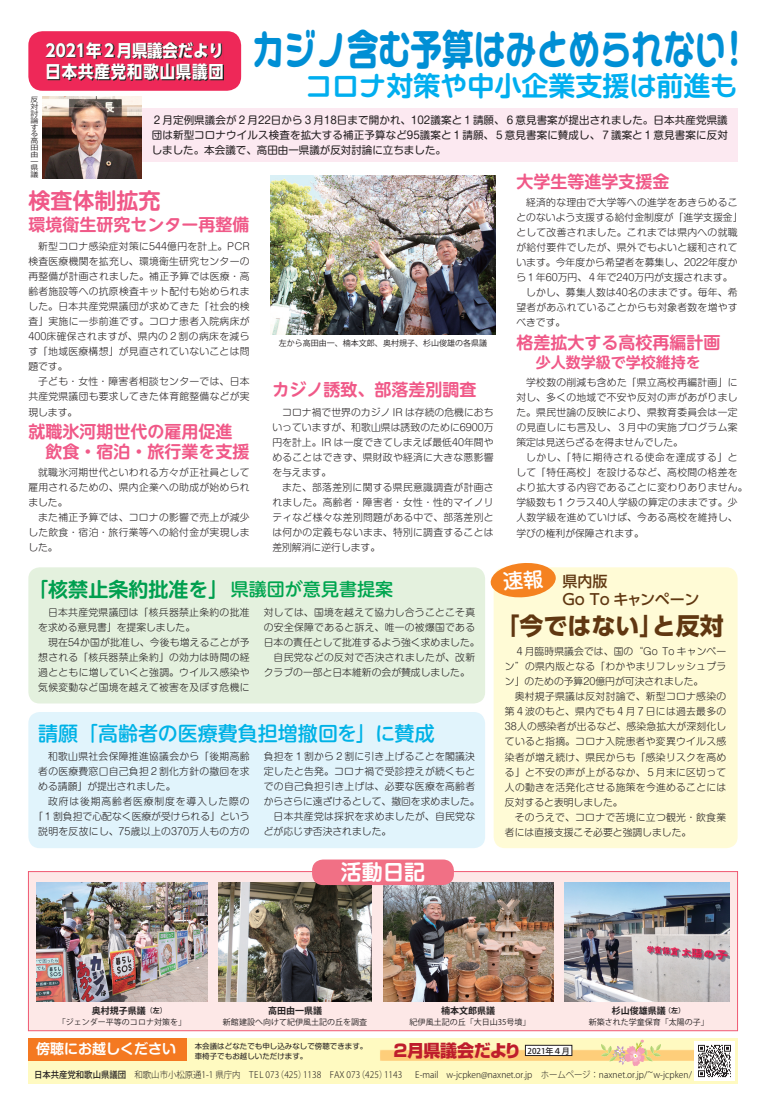
<style>
.page{position:relative;width:766px;height:1112px;background:#fff}
.page>*{position:absolute;margin:0;border:0;box-sizing:border-box;transform-origin:0 0}
.t1{font:700 41px "Kamo Lime Std";color:#008fd5;scale:.77 1}
.t2{font:700 27px "UD Shin M Go Pr 6 N De";color:#00aeef}
.t3{font:700 24px "UD Shin Go Pr 6";color:#603711}
.t4{font:700 22px "UD Shin M Go Pro De";color:#f05988}
.t5{font:700 21px "Shin M Go Pro De";color:#fff}
.t6{font:500 20px "UD Shin M Go Pr 6";color:#00b2e6}
.t7{font:700 20px "UD Shin M Go Pr 6 De";color:#009f4f}
.t8{font:500 18px "UD Shin M Go Pr 6";color:#00a54f}
.t9{font:700 17px/19px "UD Shin M Go Pro De";color:#f05988}
.t10{font:700 17px/21px "UD Shin Go Pr 6";color:#fff;scale:.9 1}
.t11{font:800 17px "Shin Go Pro";letter-spacing:-.025em;color:#be1d2c}
.t12{font:500 15px/18px "UD Shin Go Pr 6";color:#603711}
.t13{font:700 15px "UD Shin M Go Pro De";color:#f05988}
.t14{font:700 14px "Shin M Go Pro De";color:#fff}
.t15{font:10.5px/15px "Shin M Go Pro";color:#231f20;text-align:justify}
.t16{font:300 9.8px/15px "Shin M Go Pro";letter-spacing:.03em;color:#231f20;text-align:justify}
.t17{font:300 9.8px/15px "Shin M Go Pro";color:#231f20}
.t18{font:300 9px "Koz Go Pro";color:#231f20;scale:.94 1}
.t19{font:300 9px "Koz Go Pro";color:#231f20;scale:.93 1}
.t20{font:700 9px "Koz Go Pro";color:#231f20}
.t21{font:8px "Koz Go Pro";color:#231f20}
.t22{font:500 8px "Koz Go Pro";color:#231f20}
.t23{font:7.5px "Shin M Go Pro";color:#231f20}
.t24{font:700 7px "Koz Go Pro";color:#231f20}
.t25{font:6.8px/6.8px "Koz Go Pro";color:#231f20;text-align:justify;scale:1.18 1}
.s1{font-family:"UD Shin M Go Pr 6 N"}
.s2{font-family:"Kamo Lime Std De"}
.s3{font-weight:500}
</style>
<div class="page">
<div style="left:28px;top:871px;width:709px;height:159px;background:#fde8e7;border:1px solid #f05972"></div>
<div style="left:142px;top:108px;width:595px;height:54px;background:#fce9f1"></div>
<div style="left:28px;top:1037px;width:709px;height:46px;background:#fffac1"></div>
<img style="left:380px;top:1049px;width:314px;height:11px">
<div style="left:28px;top:1037px;width:159px;height:23px;background:#f47921"></div>
<div style="left:525px;top:1045px;width:46px;height:10px;background:#fff"></div>
<div style="left:525px;top:1044px;width:47px;height:11px;border:1px solid #231f20"></div>
<img style="left:694px;top:1041px;width:40px;height:39px">
<svg style="left:600px;top:1039px;width:60px;height:27px"></svg>
<div style="left:28px;top:711px;width:457px;height:137px;background:#e1f4fc;border-radius:11px"></div>
<div style="left:28px;top:567px;width:457px;height:136px;background:#e4f1de;border-radius:11px"></div>
<div style="left:493px;top:567px;width:244px;height:281px;background:#fffbd6;border-radius:11px"></div>
<div style="left:28px;top:31px;width:213px;height:60px;background:#ee2858;border-radius:14px"></div>
<img style="left:47px;top:43px;width:177px;height:38px">
<img style="left:564px;top:882px;width:165px;height:119px">
<img style="left:43px;top:96px;width:99px;height:83px">
<img style="left:383px;top:882px;width:170px;height:119px">
<img style="left:218px;top:882px;width:153px;height:119px">
<img style="left:37px;top:882px;width:170px;height:119px">
<img style="left:271px;top:176px;width:224px;height:158px">
<div style="left:312px;top:859px;width:142px;height:25px;background:#f17085;border-radius:11px"></div>
<svg style="left:490px;top:563px;width:66px;height:35px"></svg>
<h1 class="t1" style="left:252px;top:18px;width:617px">カジノ<span class="s1">含</span>む<span class="s1">予算</span>はみとめられない</h1>
<h2 class="t2" style="left:305px;top:63px;width:434px"><span class="s2">コロナ</span>対策<span class="s2">や</span>中小企業支援<span class="s2">は</span>前進<span class="s2">も</span></h2>
<h1 class="t1" style="left:718px;top:18px;width:43px">!</h1>
<h3 class="t10" style="left:46px;top:40px;width:199px">2021年２月県議会だより日本共産党和歌山県議団</h3>
<p class="t15" style="left:152px;top:111px;width:577px">２月定例県議会が２月22日から３月18日まで開かれ、102議案と１請願、６意見書案が提出されました。日本共産党県議団は新型コロナウイルス検査を拡大する補正予算など95議案と１請願、５意見書案に賛成し、７議案と１意見書案に反対しました。本会議で、高田由一県議が反対討論に立ちました。</p>
<p class="t25" style="left:30px;top:97px;width:8px">反対討論する高田由一県議</p>
<h3 class="t9" style="left:516px;top:171px;width:154px">大学生等進学支援金</h3>
<h3 class="t4" style="left:28px;top:183px;width:133px">検査体制拡充</h3>
<h3 class="t9" style="left:28px;top:214px;width:222px">環境衛生研究センター再整備</h3>
<p class="t16" style="left:516px;top:194px;width:228px;text-align:left;text-indent:10px">経済的な理由で大学等への進学をあきらめることのないよう支援する給付金制度が「進学支援金「として改善されました。これまでは県内への就職が給付要件でしたが、県外でもよいと緩和されています。今年度から希望者を募集し、2022年度から１年60万円、４年で240万円が支援されます。</p>
<p class="t16" style="left:516px;top:284px;width:223px;text-indent:10px">しかし、募集人数は40名のままです。毎年、希望者があふれていることからも対象者数を増やすべきです。</p>
<p class="t16" style="left:28px;top:238px;width:223px;text-indent:10px">新型コロナ感染症対策に544億円を計上。PCR検査医療機関を拡充し、環境衛生研究センターの再整備が計画されました。補正予算では医療・高齢者施設等への抗原検査キット配付も始められました。日本共産党県議団が求めてきた「社会的検査」実施に一歩前進です。コロナ患者入院病床が400床確保されますが、県内の２割の病床を減らす「地域医療構想」が見直されていないことは問題です。</p>
<p class="t16" style="left:28px;top:373px;width:223px;text-indent:10px">子ども・女性・障害者相談センターでは、日本共産党県議団も要求してきた体育館整備などが実現します。</p>
<h3 class="t9" style="left:516px;top:332px;width:205px">格差拡大する高校再編計画</h3>
<h3 class="t13" style="left:535px;top:350px;width:166px">少人数学級で学校維持を</h3>
<p class="t21" style="left:279px;top:338px;width:209px">左から高田由一、楠本文郎、奥村規子、杉山俊雄の各県議</p>
<p class="t16" style="left:516px;top:374px;width:223px;text-indent:10px">学校数の削減も含めた「県立高校再編計画」に対し、多くの地域で不安や反対の声があがりました。県民世論の反映により、県教育委員会は一定の見直しにも言及し、３月中の実施プログラム案策定は見送らざるを得ませんでした。</p>
<p class="t16" style="left:516px;top:449px;width:232px;text-align:left;text-indent:10px">しかし、「特に期待される使命を達成する」として「特任高校」を設けるなど、高校間の格差をより拡大する内容であることに変わりありません。学級数も１クラス40人学級の算定のままです。少人数学級を進めていけば、今ある高校を維持し、学びの権利が保障されます。</p>
<h3 class="t9" style="left:272px;top:379px;width:205px">カジノ誘致、部落差別調査</h3>
<p class="t16" style="left:272px;top:403px;width:223px;text-indent:10px">コロナ禍で世界のカジノ IR は存続の危機におちいっていますが、和歌山県は誘致のために6900万円を計上。IR は一度できてしまえば最低40年間やめることはできず、県財政や経済に大きな悪影響を与えます。</p>
<p class="t16" style="left:272px;top:478px;width:223px;text-indent:10px">また、部落差別に関する県民意識調査が計画されました。高齢者・障害者・女性・性的マイノリティなど様々な差別問題がある中で、部落差別とは何かの定義もないまま、特別に調査することは差別解消に逆行します。</p>
<h3 class="t9" style="left:28px;top:421px;width:222px">就職氷河期世代の雇用促進　飲食・宿泊・旅行業を支援</h3>
<p class="t16" style="left:28px;top:463px;width:223px;text-indent:10px">就職氷河期世代といわれる方々が正社員として雇用されるための、県内企業への助成が始められました。</p>
<p class="t16" style="left:28px;top:508px;width:223px;text-indent:10px">また補正予算では、コロナの影響で売上が減少した飲食・宿泊・旅行業等への給付金が実現しました。</p>
<h3 class="t7" style="left:28px;top:572px;width:201px">「核禁止条約批准を」</h3>
<h3 class="t8" style="left:231px;top:574px;width:163px">県議団が意見書提案</h3>
<p class="t16" style="left:38px;top:603px;width:213px;text-indent:10px">日本共産党県議団は「核兵器禁止条約の批准を求める意見書」を提案しました。</p>
<p class="t16" style="left:38px;top:633px;width:213px;text-indent:10px">現在54か国が批准し、今後も増えることが予想される「核兵器禁止条約」の効力は時間の経過とともに増していくと強調。ウイルス感染や気候変動など国境を越えて被害を及ぼす危機に</p>
<p class="t16" style="left:264px;top:603px;width:213px">対しては、国境を越えて協力し合うことこそ真</p>
<p class="t16" style="left:264px;top:618px;width:213px">の安全保障であると訴え、唯一の被爆国である</p>
<p class="t17" style="left:264px;top:633px;width:217px">日本の責任として批准するよう強く求めました。</p>
<p class="t16" style="left:273px;top:648px;width:203px">自民党などの反対で否決されましたが、改新</p>
<p class="t17" style="left:264px;top:663px;width:207px">クラブの一部と日本維新の会が賛成しました。</p>
<h3 class="t6" style="left:38px;top:716px;width:398px">請願「高齢者の医療費負担増撤回を」に賛成</h3>
<p class="t16" style="left:38px;top:747px;width:213px;text-indent:10px">和歌山県社会保障推進協議会から「後期高齢者の医療費窓口自己負担２割化方針の撤回を求める請願」が提出されました。</p>
<p class="t16" style="left:33px;top:792px;width:218px;text-align:right">政府は後期高齢者医療制度を導入した際の<br>「１割負担で心配なく医療が受けられる」という説明を反故にし、75歳以上の370万人もの方の</p>
<p class="t16" style="left:264px;top:747px;width:213px">負担を１割から２割に引き上げることを閣議決</p>
<p class="t16" style="left:264px;top:762px;width:213px">定したと告発。コロナ禍で受診控えが続くもと</p>
<p class="t16" style="left:264px;top:777px;width:213px">での自己負担引き上げは、必要な医療を高齢者</p>
<p class="t17" style="left:264px;top:792px;width:217px">からさらに遠ざけるとして、撤回を求めました。</p>
<p class="t16" style="left:273px;top:807px;width:203px">日本共産党は採択を求めましたが、自民党な</p>
<p class="t17" style="left:264px;top:822px;width:129px">どが応じず否決されました。</p>
<h3 class="t5" style="left:341px;top:855px;width:85px">活動日記</h3>
<h3 class="t12" style="left:562px;top:572px;width:138px">県内版<br>Go To キャンペーン</h3>
<h3 class="t3" style="left:495px;top:606px;width:169px">「今ではない」</h3>
<h3 class="t3" style="left:651px;top:606px;width:73px">と反対</h3>
<p class="t16" style="left:505px;top:643px;width:223px;text-indent:10px">４月臨時県議会では、国の“Go To キャンペーン”の県内版となる「わかやまリフレッシュプラン」のための予算20億円が可決されました。</p>
<p class="t16" style="left:505px;top:688px;width:223px;text-indent:10px">奥村規子県議は反対討論で、新型コロナ感染の第４波のもと、県内でも４月７日には過去最多の38人の感染者が出るなど、感染急拡大が深刻化していると指摘。コロナ入院患者や変異ウイルス感染者が増え続け、県民からも「感染リスクを高める」と不安の声が上がるなか、５月末に区切って人の動きを活発化させる施策を今進めることには反対すると表明しました。</p>
<p class="t17" style="left:505px;top:808px;width:223px;text-indent:10px">そのうえで、コロナで苦境に立つ観光・飲食業者には直接支援こそ必要と強調しました。</p>
<p class="t20" style="left:92px;top:1004px;width:55px">奥村規子県議</p>
<p class="t21" style="left:58px;top:1016px;width:130px">「ジェンダー平等のコロナ対策を「</p>
<p class="t24" style="left:146px;top:1005px;width:22px">（左(</p>
<p class="t20" style="left:268px;top:1004px;width:55px">高田由一県議</p>
<p class="t21" style="left:223px;top:1016px;width:146px">新館建設へ向けて紀伊風土記の丘を調査</p>
<p class="t20" style="left:441px;top:1004px;width:55px">楠本文郎県議</p>
<p class="t21" style="left:409px;top:1016px;width:122px">紀伊風土記の丘「大日山35号墳「</p>
<h3 class="t11" style="left:393px;top:1036px;width:129px">2月県議会だより</h3>
<h3 class="t14" style="left:36px;top:1037px;width:141px">傍聴にお越しください</h3>
<p class="t22" style="left:527px;top:1045px;width:43px">2021年４月</p>
<p class="t23" style="left:195px;top:1039px;width:174px">本会議はどなたでも申し込みなしで傍聴できます。</p>
<p class="t23" style="left:195px;top:1049px;width:114px">車椅子でもお越しいただけます。</p>
<p class="t20" style="left:611px;top:1004px;width:55px">杉山俊雄県議</p>
<p class="t21" style="left:588px;top:1016px;width:121px">新築された学童保育「太陽の子「</p>
<p class="t24" style="left:664px;top:1005px;width:22px">（左(</p>
<p class="t19" style="left:34px;top:1068px;width:265px"><span class="s3">日本共産党和歌山県議団</span>　和歌山市小松原通1-1 県庁内　TEL 073</p>
<p class="t19" style="left:276px;top:1068px;width:34px">（425）</p>
<p class="t19" style="left:357px;top:1068px;width:34px">（425）</p>
<p class="t19" style="left:303px;top:1068px;width:63px">1138　FAX 073</p>
<p class="t19" style="left:384px;top:1068px;width:21px">1143</p>
<p class="t18" style="left:415px;top:1068px;width:26px">-E mail</p>
<p class="t18" style="left:446px;top:1068px;width:212px">w-jcpken@naxnet.or j p. 　ホームページ：naxnet.or j p.</p>
<p class="t18" style="left:653px;top:1068px;width:43px">w-jcpken/</p>
<p class="t18" style="left:644px;top:1066px;width:11px">~/</p>
</div>
